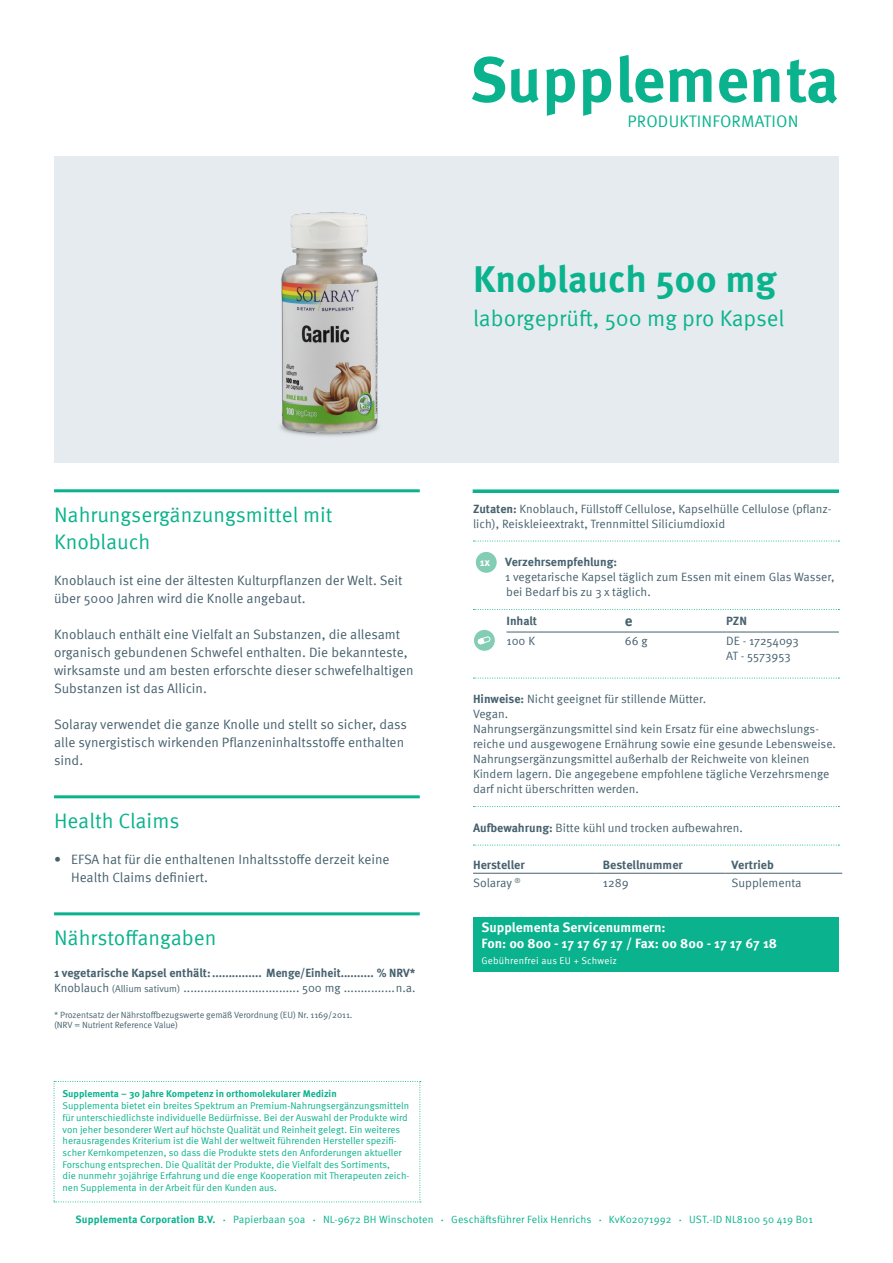
<style>
.page{position:relative;width:893px;height:1263px;background:#fff}
.page>*{position:absolute;margin:0;border:0;box-sizing:border-box;transform-origin:0 0}
.Produkt_Titel{font:700 63.45px "Meta Pro";color:#0ab38d}
.Produkt_Titel-2{font:700 37.5px "Meta Pro";color:#0ab38d}
.Produkt_Subline{font:22.5px "Meta Pro";color:#0ab38d}
.Headline-Grün{font:21px/27px "Meta Pro";color:#0ab38d}
.t1{font:16.65px "Meta Pro";letter-spacing:.01em;color:#0ab38d}
.Nährstoffangaben{font:700 15px "Meta Pro";color:#46616e}
.Fließtext{font:13.5px/18px "Meta Pro";color:#46616e}
.Servicenummern{font:700 13.5px/16.2px "Meta Pro";color:#fff}
.Nährstoffangaben-2{font:700 12.15px "Meta Pro";color:#46616e}
.Nährstoffangaben-3{font:12.15px "Meta Pro";letter-spacing:-.005em;color:#46616e}
.Fließtext_klein{font:12.15px "Meta Pro";color:#46616e}
.Fließtext_klein_mit{font:12px/15px "Meta Pro";color:#46616e}
.Nährstoffangaben-4{font:12px/15px "Meta Pro";color:#46616e}
.Nährstoffangaben-5{font:700 12px "Meta Pro";color:#46616e}
.Fließtext-2{font:700 10.95px "Meta Pro";color:#fff}
.t2{font:10.5px "Meta Pro";letter-spacing:.01em;color:#0ab38d}
.t3{font:700 10.5px "Meta Pro";letter-spacing:.01em;color:#0ab38d}
.Supplementa_Text_Kle{font:9.75px/11.7px "Meta Pro";color:#0ab38d}
.Servicenummern-2{font:9.75px "Meta Pro";letter-spacing:.02em;color:#fff}
.Nährstoffangaben-6{font:9px/10.5px "Meta Pro";letter-spacing:-.01em;color:#46616e}
.s1{font-size:9.75px}
.s2{font-weight:700}
.s3{font-size:4.5px}
</style>
<div class="page">
<div style="left:54px;top:156px;width:785px;height:306px;background:#e6ebef"></div>
<hr style="left:54px;top:489px;width:366px;height:3px;background:#0ab38d">
<hr style="left:54px;top:795px;width:366px;height:3px;background:#0ab38d">
<hr style="left:54px;top:912px;width:366px;height:3px;background:#0ab38d">
<svg style="left:473px;top:541px;width:366px;height:1px"></svg>
<svg style="left:473px;top:609px;width:366px;height:1px"></svg>
<svg style="left:473px;top:678px;width:366px;height:1px"></svg>
<svg style="left:473px;top:806px;width:366px;height:1px"></svg>
<svg style="left:473px;top:845px;width:366px;height:1px"></svg>
<div style="left:473px;top:917px;width:366px;height:54px;background:#0ab38d"></div>
<div style="left:476px;top:552px;width:21px;height:21px;background:#83cdb5;border-radius:50%"></div>
<hr style="left:506px;top:632px;width:113px;height:1px;background:#46616e">
<hr style="left:619px;top:632px;width:107px;height:1px;background:#46616e">
<hr style="left:726px;top:632px;width:113px;height:1px;background:#46616e">
<div style="left:474px;top:630px;width:21px;height:21px;background:#83cdb5;border-radius:50%"></div>
<svg style="left:478px;top:636px;width:12px;height:8px"></svg>
<hr style="left:473px;top:873px;width:124px;height:1px;background:#46616e">
<hr style="left:597px;top:873px;width:129px;height:1px;background:#46616e">
<hr style="left:726px;top:873px;width:116px;height:1px;background:#46616e">
<svg style="left:54px;top:1081px;width:367px;height:121px"></svg>
<svg style="left:473px;top:489px;width:366px;height:4px"></svg>
<img style="left:280px;top:212px;width:99px;height:224px">
<p class="Produkt_Titel" style="left:470px;top:30px;width:371px">Supplementa</p>
<p class="t1" style="left:628px;top:109px;width:172px">PRODUKTINFORMATION</p>
<p class="Produkt_Titel-2" style="left:473px;top:249px;width:305px">Knoblauch 500 mg</p>
<p class="Produkt_Subline" style="left:473px;top:301px;width:313px">laborgeprüft, 500 mg pro Kapsel</p>
<p class="Headline-Grün" style="left:54px;top:500px;width:280px">Nahrungsergänzungsmittel mit<br>Knoblauch</p>
<p class="Fließtext" style="left:54px;top:570px;width:350px">Knoblauch ist eine der ältesten Kulturpflanzen der Welt. Seit über 5000 Jahren wird die Knolle angebaut.</p>
<p class="Fließtext" style="left:54px;top:624px;width:361px">Knoblauch enthält eine Vielfalt an Substanzen, die allesamt organisch gebundenen Schwefel enthalten. Die bekannteste, wirksamste und am besten erforschte dieser schwefelhaltigen Substanzen ist das Allicin.</p>
<p class="Fließtext" style="left:54px;top:714px;width:354px">Solaray verwendet die ganze Knolle und stellt so sicher, dass alle synergistisch wirkenden Pflanzeninhaltsstoffe enthalten sind.</p>
<p class="Headline-Grün" style="left:54px;top:806px;width:127px">Health Claims</p>
<p class="Fließtext" style="left:71px;top:849px;width:320px;text-indent:-17px">• EFSA hat für die enthaltenen Inhaltsstoffe derzeit keine<br>Health Claims definiert.</p>
<p class="Headline-Grün" style="left:54px;top:923px;width:164px">Nährstoffangaben</p>
<p class="Nährstoffangaben-5" style="left:54px;top:964px;width:363px">1 vegetarische Kapsel enthält:............... Menge/Einheit.......... % NRV*</p>
<p class="Nährstoffangaben-4" style="left:54px;top:980px;width:363px">Knoblauch <span class="s1">(Allium sativum)</span> .................................. 500 mg ...............n.a.</p>
<p class="Nährstoffangaben-6" style="left:54px;top:1009px;width:300px">* Prozentsatz der Nährstoffbezugswerte gemäß Verordnung (EU) Nr. 1169/2011. (NRV = Nutrient Reference Value)</p>
<p class="Supplementa_Text_Kle" style="left:63px;top:1087px;width:348px"><span class="s2">Supplementa – 30 Jahre Kompetenz in orthomolekularer Medizin<br></span>Supplementa bietet ein breites Spektrum an Premium-Nahrungsergänzungsmitteln für unterschiedlichste individuelle Bedürfnisse. Bei der Auswahl der Produkte wird von jeher besonderer Wert auf höchste Qualität und Reinheit gelegt. Ein weiteres herausragendes Kriterium ist die Wahl der weltweit führenden Hersteller spezifi&shy;scher Kernkompetenzen, so dass die Produkte stets den Anforderungen aktueller Forschung entsprechen. Die Qualität der Produkte, die Vielfalt des Sortiments,<br>die nunmehr 30jährige Erfahrung und die enge Kooperation mit Therapeuten zeich&shy;nen Supplementa in der Arbeit für den Kunden aus.</p>
<p class="Fließtext_klein_mit" style="left:473px;top:500px;width:360px"><span class="s2">Zutaten:</span> Knoblauch, Füllstoff Cellulose, Kapselhülle Cellulose (pflanz&shy;lich), Reiskleieextrakt, Trennmittel Siliciumdioxid</p>
<p class="Fließtext-2" style="left:480px;top:553px;width:12px">1x</p>
<p class="Fließtext_klein_mit" style="left:505px;top:554px;width:331px"><span class="s2">Verzehrsempfehlung:<br></span>1 vegetarische Kapsel täglich zum Essen mit einem Glas Wasser, bei Bedarf bis zu 3 x täglich.</p>
<p class="Nährstoffangaben-5" style="left:506px;top:612px;width:32px">Inhalt</p>
<p class="Nährstoffangaben" style="left:625px;top:609px;width:9px">e</p>
<p class="Nährstoffangaben-5" style="left:726px;top:612px;width:22px">PZN</p>
<p class="Nährstoffangaben-4" style="left:506px;top:633px;width:30px">100 K</p>
<p class="Nährstoffangaben-4" style="left:625px;top:633px;width:24px">66 g</p>
<p class="Nährstoffangaben-4" style="left:726px;top:633px;width:74px">DE - 17254093<br>AT - 5573953</p>
<p class="Fließtext_klein_mit" style="left:473px;top:691px;width:364px"><span class="s2">Hinweise:</span> Nicht geeignet für stillende Mütter.<br>Vegan.<br>Nahrungsergänzungsmittel sind kein Ersatz für eine abwechslungs&shy;reiche und ausgewogene Ernährung sowie eine gesunde Lebensweise.<br>Nahrungsergänzungsmittel außerhalb der Reichweite von kleinen Kindern lagern. Die angegebene empfohlene tägliche Verzehrsmenge darf nicht überschritten werden.</p>
<p class="Fließtext_klein_mit" style="left:473px;top:819px;width:271px"><span class="s2">Aufbewahrung:</span> Bitte kühl und trocken aufbewahren.</p>
<p class="Nährstoffangaben-2" style="left:473px;top:855px;width:53px">Hersteller</p>
<p class="Nährstoffangaben-2" style="left:603px;top:855px;width:82px">Bestellnummer</p>
<p class="Nährstoffangaben-2" style="left:732px;top:855px;width:44px">Vertrieb</p>
<p class="Nährstoffangaben-3" style="left:473px;top:873px;width:49px">Solaray <sup>®</sup></p>
<p class="Fließtext_klein" style="left:603px;top:873px;width:27px">1289</p>
<p class="Nährstoffangaben-3" style="left:732px;top:873px;width:71px">Supplementa</p>
<p class="Servicenummern" style="left:482px;top:918px;width:297px">Supplementa Servicenummern:<br>Fon: 00 800 - 17 17 67 17 / Fax: 00 800 - 17 17 67 18</p>
<p class="Servicenummern-2" style="left:482px;top:953px;width:137px">Gebührenfrei aus EU + Schweiz</p>
<p class="t3" style="left:76px;top:1211px;width:141px">Supplementa Corporation B.V.</p>
<p class="t2" style="left:223px;top:1211px;width:84px"><span class="s3">•</span> Papierbaan 50a</p>
<p class="t2" style="left:313px;top:1211px;width:122px"><span class="s3">•</span> NL-9672 BH Winschoten</p>
<p class="t2" style="left:441px;top:1211px;width:152px"><span class="s3">•</span> Geschäftsführer Felix Henrichs</p>
<p class="t2" style="left:599px;top:1211px;width:74px"><span class="s3">•</span> KvK02071992</p>
<p class="t2" style="left:679px;top:1211px;width:135px"><span class="s3">•</span> UST.-ID NL8100 50 419 B01</p>
</div>
